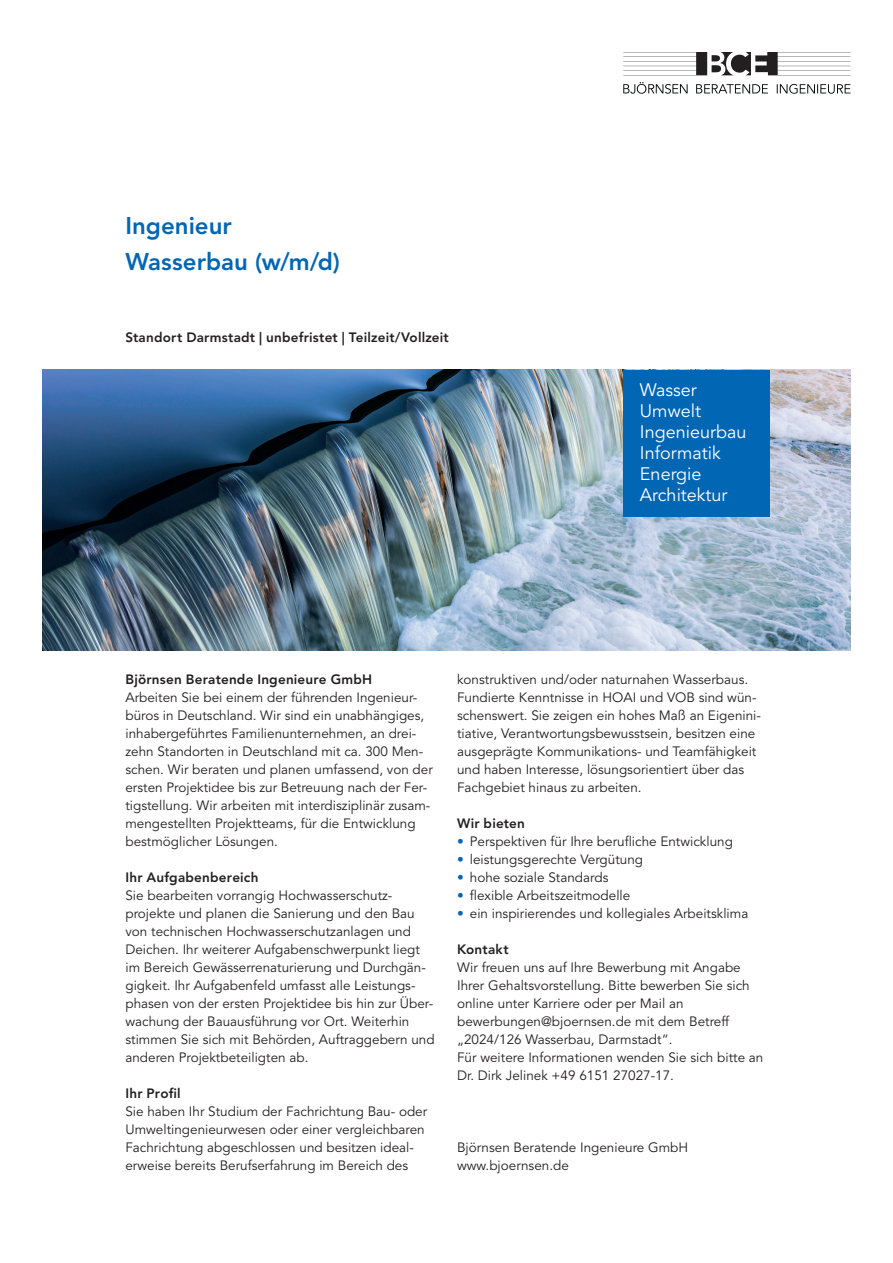
<style>
.page{position:relative;width:893px;height:1263px;background:#fff}
.page>*{position:absolute;margin:0;border:0;box-sizing:border-box;transform-origin:0 0}
.t1{font:800 24px/36px "Avenir LT Pro";color:#0166b3}
.t2{font:18px/21px "Avenir LT Pro";color:#fff}
.t3{font:13.5px/18px "Avenir LT Pro";color:#231f20}
.t4{font:800 13.5px "Avenir LT Pro";letter-spacing:.015em;color:#231f20}
.s1{color:#0166b3}
</style>
<div class="page">
<img style="left:43px;top:370px;width:807px;height:281px">
<div style="left:623px;top:370px;width:147px;height:147px;background:#0166b3"></div>
<svg style="left:623px;top:82px;width:65px;height:11px"></svg>
<svg style="left:777px;top:84px;width:73px;height:9px"></svg>
<svg style="left:696px;top:84px;width:72px;height:9px"></svg>
<svg style="left:623px;top:52px;width:227px;height:23px"></svg>
<h1 class="t1" style="left:125px;top:208px;width:216px">Ingenieur<br>Wasserbau (w/m/d)</h1>
<p class="t4" style="left:125px;top:329px;width:325px">Standort Darmstadt | unbefristet | Teilzeit/Vollzeit</p>
<h2 class="t2" style="left:640px;top:380px;width:108px">Wasser<br>Umwelt<br>Ingenieurbau<br>Informatik<br>Energie<br>Architektur</h2>
<p class="t4" style="left:125px;top:671px;width:248px">Björnsen Beratende Ingenieure GmbH</p>
<p class="t3" style="left:125px;top:689px;width:309px">Arbeiten Sie bei einem der führenden Ingenieur&shy;büros in Deutschland. Wir sind ein unabhängiges, inhabergeführtes Familienunternehmen, an drei&shy;zehn Standorten in Deutschland mit ca. 300 Men&shy;schen. Wir beraten und planen umfassend, von der ersten Projektidee bis zur Betreuung nach der Fer&shy;tigstellung. Wir arbeiten mit interdisziplinär zusam&shy;mengestellten Projektteams, für die Entwicklung bestmöglicher Lösungen.</p>
<p class="t4" style="left:125px;top:869px;width:135px">Ihr Aufgabenbereich</p>
<p class="t3" style="left:125px;top:887px;width:311px">Sie bearbeiten vorrangig Hochwasserschutz&shy;projekte und planen die Sanierung und den Bau von technischen Hochwasserschutzanlagen und Deichen. Ihr weiterer Aufgabenschwerpunkt liegt im Bereich Gewässerrenaturierung und Durchgän&shy;gigkeit. Ihr Aufgabenfeld umfasst alle Leistungs&shy;phasen von der ersten Projektidee bis hin zur Über&shy;wachung der Bauausführung vor Ort. Weiterhin stimmen Sie sich mit Behörden, Auftraggebern und anderen Projektbeteiligten ab.</p>
<p class="t4" style="left:125px;top:1085px;width:57px">Ihr Profil</p>
<p class="t3" style="left:125px;top:1103px;width:303px">Sie haben Ihr Studium der Fachrichtung Bau- oder Umweltingenieurwesen oder einer vergleichbaren Fachrichtung abgeschlossen und besitzen ideal&shy;erweise bereits Berufserfahrung im Bereich des</p>
<p class="t3" style="left:457px;top:671px;width:305px">konstruktiven und/oder naturnahen Wasserbaus.<br>Fundierte Kenntnisse in HOAI und VOB sind wün&shy;schenswert. Sie zeigen ein hohes Maß an Eigenini&shy;tiative, Verantwortungsbewusstsein, besitzen eine ausgeprägte Kommunikations- und Teamfähigkeit und haben Interesse, lösungsorientiert über das Fachgebiet hinaus zu arbeiten.</p>
<p class="t4" style="left:457px;top:815px;width:69px">Wir bieten</p>
<p class="t3" style="left:457px;top:832px;width:277px"><span class="s1">•</span> Perspektiven für Ihre berufliche Entwicklung</p>
<p class="t3" style="left:457px;top:850px;width:187px"><span class="s1">•</span> leistungsgerechte Vergütung</p>
<p class="t3" style="left:457px;top:868px;width:153px"><span class="s1">•</span> hohe soziale Standards</p>
<p class="t3" style="left:457px;top:886px;width:175px"><span class="s1">•</span> flexible Arbeitszeitmodelle</p>
<p class="t3" style="left:457px;top:904px;width:293px"><span class="s1">•</span> ein inspirierendes und kollegiales Arbeitsklima</p>
<p class="t4" style="left:457px;top:941px;width:53px">Kontakt</p>
<p class="t3" style="left:457px;top:958px;width:308px">Wir freuen uns auf Ihre Bewerbung mit Angabe Ihrer Gehaltsvorstellung. Bitte bewerben Sie sich online unter Karriere oder per Mail an bewerbungen@bjoernsen.de mit dem Betreff „2024/126 Wasserbau, Darmstadt“.<br>Für weitere Informationen wenden Sie sich bitte an Dr. Dirk Jelinek +49 6151 27027-17.</p>
<p class="t3" style="left:457px;top:1138px;width:233px">Björnsen Beratende Ingenieure GmbH www.bjoernsen.de</p>
</div>
